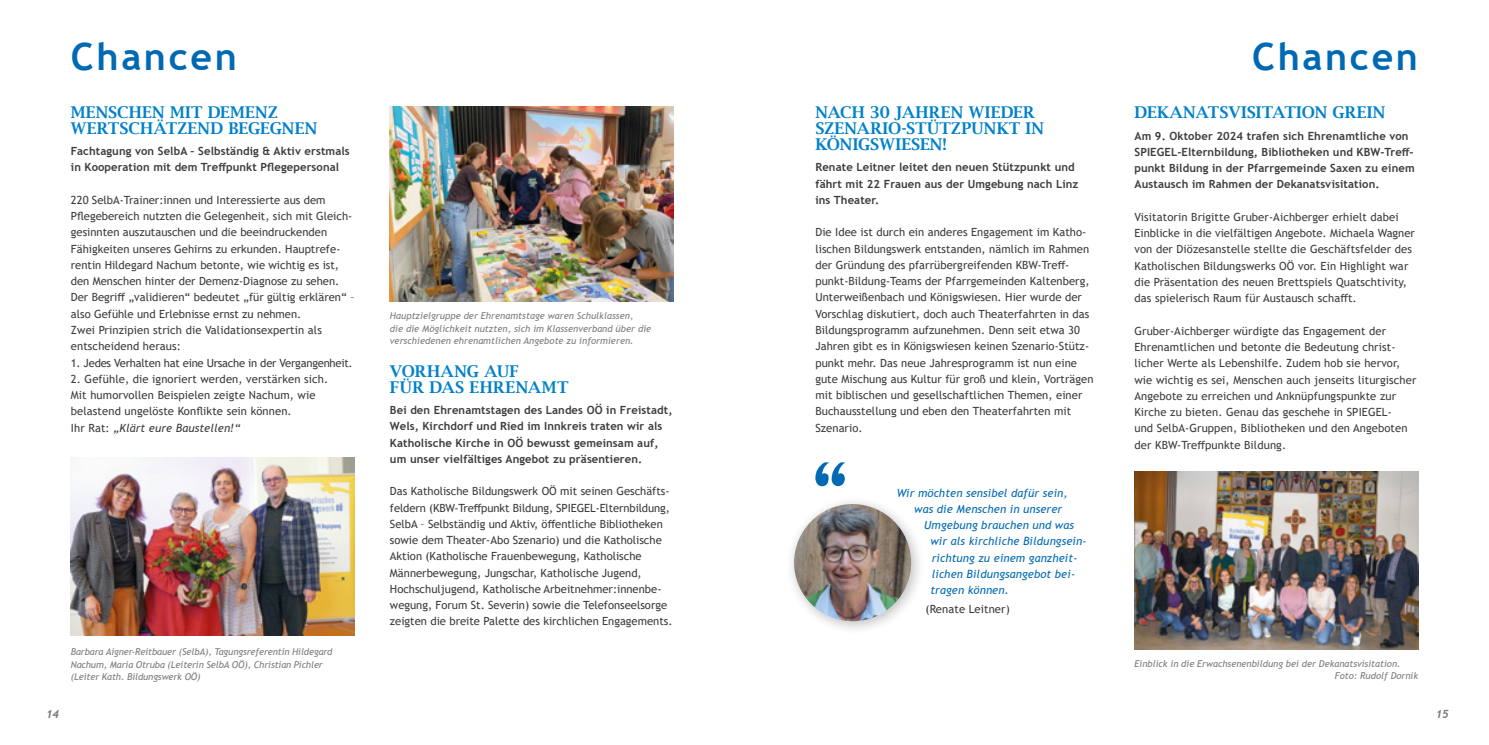
<style>
.page{position:relative;width:1489px;height:745px;background:#fff}
.page>*{position:absolute;margin:0;border:0;box-sizing:border-box;transform-origin:0 0}
.t1{font:700 37.5px "Trebuchet MS";letter-spacing:.07em;color:#0069b4}
.t2{font:600 16.25px/16.2px "Lucida Bright";letter-spacing:.01em;color:#0081c9}
.t3{font:11.25px/16.2px "Trebuchet MS";letter-spacing:.005em;color:#3c3c3b}
.t4{font:700 11.25px/16.2px "Trebuchet MS";letter-spacing:.01em;color:#3c3c3b}
.t5{font:italic 11.25px "Trebuchet MS";letter-spacing:.01em;color:#0069b4}
.t6{font:11.25px "Trebuchet MS";letter-spacing:-.02em;color:#3c3c3b}
.t7{font:italic 700 11.25px "Trebuchet";color:#7c7b7b}
.t8{font:italic 9.38px/12.5px "Trebuchet MS";color:#7c7b7b}
.s1{font-style:italic}
</style>
<div class="page">
<img style="left:71px;top:457px;width:283px;height:177px">
<img style="left:1134px;top:471px;width:283px;height:177px">
<div style="left:784px;top:494px;width:141px;height:141px;background:#000;opacity:.25"></div>
<img style="left:794px;top:503px;width:117px;height:117px;border-radius:58px">
<svg style="left:815px;top:462px;width:30px;height:24px"></svg>
<img style="left:390px;top:106px;width:283px;height:195px">
<h1 class="t1" style="left:71px;top:33px;width:167px">Chancen</h1>
<h1 class="t1" style="left:1251px;top:33px;width:167px">Chancen</h1>
<h2 class="t2" style="left:71px;top:104px;width:248px">MENSCHEN MIT DEMENZ<br>WERTSCHÄTZEND BEGEGNEN</h2>
<p class="t4" style="left:71px;top:143px;width:280px">Fachtagung von SelbA – Selbständig &amp; Aktiv erstmals in Kooperation mit dem Treffpunkt Pflegepersonal</p>
<p class="t3" style="left:71px;top:191px;width:285px">220 SelbA-Trainer:innen und Interessierte aus dem Pflegebereich nutzten die Gelegenheit, sich mit Gleich&shy;gesinnten auszutauschen und die beeindruckenden Fähigkeiten unseres Gehirns zu erkunden. Hauptrefe&shy;rentin Hildegard Nachum betonte, wie wichtig es ist, den Menschen hinter der Demenz-Diagnose zu sehen.<br>Der Begriff „validieren“ bedeutet „für gültig erklären“ – also Gefühle und Erlebnisse ernst zu nehmen.<br>Zwei Prinzipien strich die Validationsexpertin als entscheidend heraus:</p>
<p class="t6" style="left:71px;top:355px;width:283px">1. Jedes Verhalten hat eine Ursache in der Vergangenheit.</p>
<p class="t3" style="left:71px;top:370px;width:259px">2. Gefühle, die ignoriert werden, verstärken sich.<br>Mit humorvollen Beispielen zeigte Nachum, wie belastend ungelöste Konflikte sein können.<br>Ihr Rat: <span class="s1">„Klärt eure Baustellen!“</span></p>
<h2 class="t2" style="left:815px;top:104px;width:230px">NACH 30 JAHREN WIEDER<br>SZENARIO-STÜTZPUNKT IN<br>KÖNIGSWIESEN!</h2>
<p class="t4" style="left:815px;top:159px;width:265px">Renate Leitner leitet den neuen Stützpunkt und fährt mit 22 Frauen aus der Umgebung nach Linz ins Theater.</p>
<p class="t3" style="left:815px;top:224px;width:279px">Die Idee ist durch ein anderes Engagement im Katho&shy;lischen Bildungswerk entstanden, nämlich im Rahmen der Gründung des pfarrübergreifenden KBW-Treff&shy;punkt-Bildung-Teams der Pfarrgemeinden Kaltenberg, Unterweißenbach und Königswiesen. Hier wurde der Vorschlag diskutiert, doch auch Theaterfahrten in das Bildungsprogramm aufzunehmen. Denn seit etwa 30<br>Jahren gibt es in Königswiesen keinen Szenario-Stütz&shy;punkt mehr. Das neue Jahresprogramm ist nun eine gute Mischung aus Kultur für groß und klein, Vorträgen mit biblischen und gesellschaftlichen Themen, einer Buchausstellung und eben den Theaterfahrten mit Szenario.</p>
<h2 class="t2" style="left:1134px;top:104px;width:253px">DEKANATSVISITATION GREIN</h2>
<p class="t4" style="left:1134px;top:127px;width:282px">Am 9. Oktober 2024 trafen sich Ehrenamtliche von SPIEGEL-Elternbildung, Bibliotheken und KBW-Treff&shy;punkt Bildung in der Pfarrgemeinde Saxen zu einem Austausch im Rahmen der Dekanatsvisitation.</p>
<p class="t3" style="left:1134px;top:208px;width:282px">Visitatorin Brigitte Gruber-Aichberger erhielt dabei Einblicke in die vielfältigen Angebote. Michaela Wagner von der Diözesanstelle stellte die Geschäftsfelder des Katholischen Bildungswerks OÖ vor. Ein Highlight war die Präsentation des neuen Brettspiels Quatschtivity, das spielerisch Raum für Austausch schafft.</p>
<p class="t3" style="left:1134px;top:322px;width:283px">Gruber-Aichberger würdigte das Engagement der Ehrenamtlichen und betonte die Bedeutung christ&shy;licher Werte als Lebenshilfe. Zudem hob sie hervor, wie wichtig es sei, Menschen auch jenseits liturgischer Angebote zu erreichen und Anknüpfungspunkte zur Kirche zu bieten. Genau das geschehe in SPIEGEL-<br>und SelbA-Gruppen, Bibliotheken und den Angeboten der KBW-Treffpunkte Bildung.</p>
<p class="t8" style="left:390px;top:309px;width:263px">Hauptzielgruppe der Ehrenamtstage waren Schulklassen,<br>die die Möglichkeit nutzten, sich im Klassenverband über die verschiedenen ehrenamtlichen Angebote zu informieren.</p>
<h2 class="t2" style="left:390px;top:362px;width:180px">VORHANG AUF<br>FÜR DAS EHRENAMT</h2>
<p class="t4" style="left:390px;top:401px;width:284px">Bei den Ehrenamtstagen des Landes OÖ in Freistadt, Wels, Kirchdorf und Ried im Innkreis traten wir als Katholische Kirche in OÖ bewusst gemeinsam auf, um unser vielfältiges Angebot zu präsentieren.</p>
<p class="t3" style="left:390px;top:483px;width:284px">Das Katholische Bildungswerk OÖ mit seinen Geschäfts&shy;feldern (KBW-Treffpunkt Bildung, SPIEGEL-Elternbildung, SelbA – Selbständig und Aktiv, öffentliche Bibliotheken sowie dem Theater-Abo Szenario) und die Katholische Aktion (Katholische Frauenbewegung, Katholische Männerbewegung, Jungschar, Katholische Jugend, Hochschuljugend, Katholische Arbeitnehmer:innenbe&shy;wegung, Forum St. Severin) sowie die Telefonseelsorge zeigten die breite Palette des kirchlichen Engagements.</p>
<p class="t5" style="left:896px;top:485px;width:172px">Wir möchten sensibel dafür sein,</p>
<p class="t5" style="left:914px;top:501px;width:150px">was die Menschen in unserer</p>
<p class="t5" style="left:924px;top:518px;width:151px">Umgebung brauchen und was</p>
<p class="t5" style="left:930px;top:534px;width:157px">wir als kirchliche Bildungsein-</p>
<p class="t5" style="left:931px;top:550px;width:147px">richtung zu einem ganzheit-</p>
<p class="t5" style="left:931px;top:566px;width:145px">lichen Bildungsangebot bei-</p>
<p class="t5" style="left:930px;top:583px;width:80px">tragen können.</p>
<p class="t3" style="left:925px;top:600px;width:86px">(Renate Leitner)</p>
<p class="t8" style="left:71px;top:645px;width:263px">Barbara Aigner-Reitbauer (SelbA), Tagungsreferentin Hildegard<br>Nachum, Maria Otruba (Leiterin SelbA OÖ), Christian Pichler (Leiter Kath. Bildungswerk OÖ)</p>
<p class="t8" style="left:1334px;top:656px;width:85px;text-indent:-200px">Einblick in die Erwachsenenbildung bei der Dekanatsvisitation.<br>Foto: Rudolf Dornik</p>
<p class="t7" style="left:46px;top:706px;width:14px">14</p>
<p class="t7" style="left:1435px;top:706px;width:14px">15</p>
</div>
